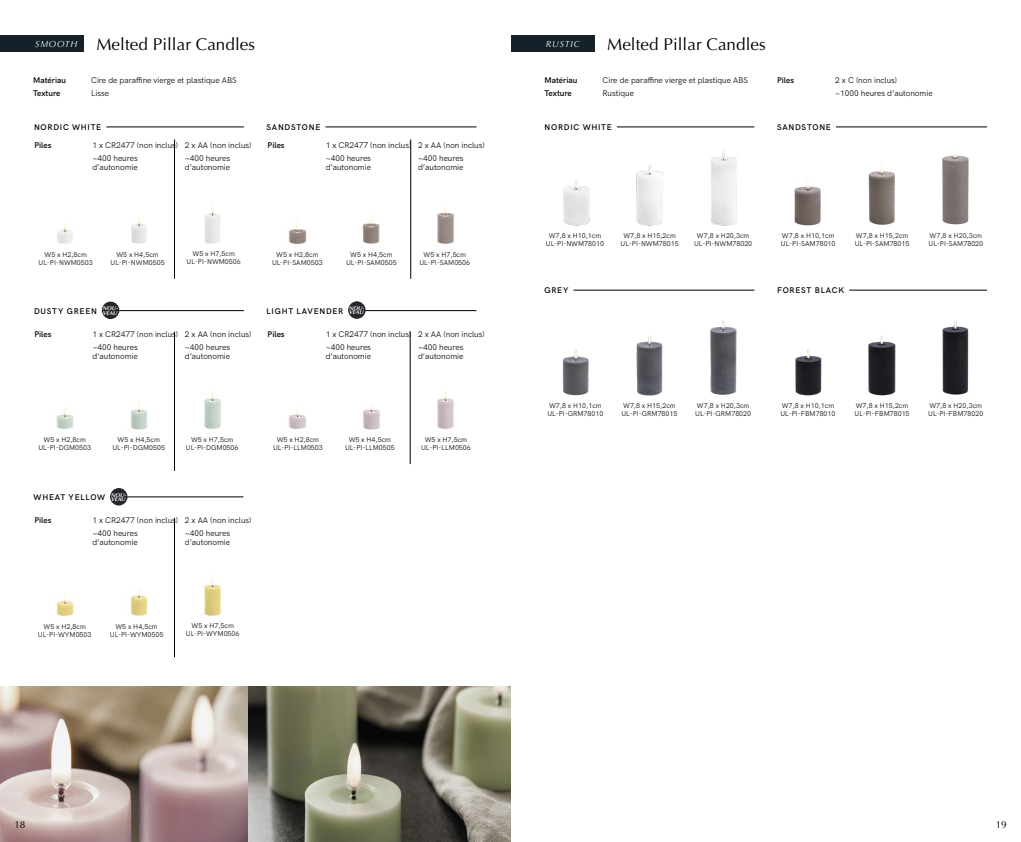
<style>
.page{position:relative;width:1021px;height:842px;background:#fff}
.page>*{position:absolute;margin:0;border:0;box-sizing:border-box;transform-origin:0 0}
.t1{font:17px "Optima";letter-spacing:.005em;color:#000}
.t2{font:10px "Optima";color:#000}
.t3{font:italic 8.8px "Optima";letter-spacing:.09em;color:#fff}
.t4{font:8.2px/13px "HK Grotesk";color:#000}
.t5{font:600 8.2px "HK Grotesk";letter-spacing:.085em;color:#000}
.t6{font:600 8.2px "HK Grotesk";letter-spacing:-.005em;color:#000}
.t7{font:600 8.2px "HK Grotesk";color:#000}
.t8{font:7px/8px "HK Grotesk";color:#000;text-align:center}
.t9{font:italic 700 5.6px/4.5px "Optima";letter-spacing:.005em;color:#fff}
</style>
<div class="page">
<img style="left:794px;top:181px;width:27px;height:45px">
<img style="left:795px;top:349px;width:27px;height:47px">
<img style="left:563px;top:180px;width:27px;height:46px">
<img style="left:562px;top:350px;width:27px;height:46px">
<img style="left:868px;top:165px;width:28px;height:60px">
<img style="left:868px;top:335px;width:28px;height:61px">
<img style="left:636px;top:165px;width:27px;height:61px">
<img style="left:636px;top:335px;width:27px;height:61px">
<img style="left:942px;top:150px;width:27px;height:75px">
<img style="left:942px;top:321px;width:27px;height:74px">
<img style="left:711px;top:151px;width:26px;height:75px">
<img style="left:710px;top:320px;width:27px;height:75px">
<img style="left:0;top:686px;width:511px;height:156px">
<hr style="left:174px;top:139px;width:1px;height:140px;background:#000">
<hr style="left:410px;top:332px;width:1px;height:132px;background:#000">
<hr style="left:174px;top:332px;width:1px;height:139px;background:#000">
<hr style="left:174px;top:518px;width:1px;height:139px;background:#000">
<hr style="left:410px;top:139px;width:1px;height:140px;background:#000">
<div style="left:0;top:35px;width:84px;height:16px;background:#142129"></div>
<div style="left:510px;top:35px;width:84px;height:16px;background:#142129"></div>
<hr style="left:34px;top:127px;width:210px;height:1px;background:#000">
<div style="left:34px;top:124px;width:72px;height:5px;background:#fff"></div>
<hr style="left:544px;top:127px;width:210px;height:1px;background:#000">
<div style="left:544px;top:124px;width:73px;height:5px;background:#fff"></div>
<hr style="left:544px;top:290px;width:210px;height:1px;background:#000">
<div style="left:544px;top:287px;width:29px;height:5px;background:#fff"></div>
<hr style="left:34px;top:310px;width:210px;height:1px;background:#000">
<div style="left:34px;top:308px;width:68px;height:5px;background:#fff"></div>
<hr style="left:266px;top:310px;width:210px;height:1px;background:#000">
<div style="left:266px;top:308px;width:82px;height:5px;background:#fff"></div>
<hr style="left:34px;top:497px;width:209px;height:1px;background:#000">
<div style="left:34px;top:494px;width:76px;height:5px;background:#fff"></div>
<hr style="left:266px;top:127px;width:210px;height:1px;background:#000">
<div style="left:266px;top:124px;width:59px;height:5px;background:#fff"></div>
<hr style="left:777px;top:127px;width:209px;height:1px;background:#000">
<div style="left:777px;top:124px;width:59px;height:5px;background:#fff"></div>
<hr style="left:777px;top:290px;width:209px;height:1px;background:#000">
<div style="left:777px;top:287px;width:72px;height:5px;background:#fff"></div>
<img style="left:204px;top:205px;width:16px;height:39px">
<img style="left:204px;top:391px;width:17px;height:38px">
<img style="left:204px;top:577px;width:18px;height:40px">
<img style="left:437px;top:205px;width:18px;height:39px">
<img style="left:437px;top:391px;width:17px;height:38px">
<img style="left:131px;top:216px;width:16px;height:28px">
<img style="left:131px;top:402px;width:17px;height:28px">
<img style="left:130px;top:588px;width:18px;height:28px">
<img style="left:362px;top:216px;width:18px;height:28px">
<img style="left:363px;top:402px;width:17px;height:28px">
<img style="left:57px;top:222px;width:16px;height:22px">
<img style="left:56px;top:408px;width:18px;height:21px">
<img style="left:56px;top:595px;width:18px;height:22px">
<img style="left:288px;top:222px;width:19px;height:22px">
<img style="left:289px;top:407px;width:17px;height:22px">
<div style="left:102px;top:302px;width:17px;height:17px;background:#26272b;border-radius:50%"></div>
<div style="left:348px;top:301px;width:17px;height:18px;background:#26272b;border-radius:50%"></div>
<div style="left:110px;top:488px;width:17px;height:17px;background:#26272b;border-radius:50%"></div>
<p class="t3" style="left:35px;top:39px;width:44px">SMOOTH</p>
<p class="t3" style="left:546px;top:39px;width:35px">RUSTIC</p>
<h1 class="t1" style="left:607px;top:34px;width:160px">Melted Pillar Candles</h1>
<h1 class="t1" style="left:96px;top:34px;width:160px">Melted Pillar Candles</h1>
<p class="t6" style="left:33px;top:73px;width:34px">Matériau</p>
<p class="t4" style="left:91px;top:72px;width:147px">Cire de paraffine vierge et plastique ABS</p>
<p class="t7" style="left:33px;top:86px;width:29px">Texture</p>
<p class="t4" style="left:91px;top:85px;width:20px">Lisse</p>
<p class="t6" style="left:544px;top:73px;width:34px">Matériau</p>
<p class="t4" style="left:602px;top:72px;width:147px">Cire de paraffine vierge et plastique ABS</p>
<p class="t7" style="left:544px;top:86px;width:29px">Texture</p>
<p class="t4" style="left:602px;top:85px;width:33px">Rustique</p>
<p class="t5" style="left:777px;top:73px;width:19px">Piles</p>
<p class="t4" style="left:835px;top:72px;width:99px">2 x C (non inclus)<br>~1000 heures d’autonomie</p>
<p class="t5" style="left:34px;top:121px;width:69px">NORDIC WHITE</p>
<p class="t5" style="left:544px;top:121px;width:69px">NORDIC WHITE</p>
<p class="t5" style="left:266px;top:121px;width:55px">SANDSTONE</p>
<p class="t5" style="left:777px;top:121px;width:55px">SANDSTONE</p>
<p class="t5" style="left:34px;top:139px;width:19px">Piles</p>
<p class="t4" style="left:92px;top:138px;width:161px">1 x CR2477 (non inclus) 2 x AA (non inclus) ~400 heures</p>
<p class="t4" style="left:185px;top:151px;width:47px">~400 heures</p>
<p class="t5" style="left:268px;top:139px;width:19px">Piles</p>
<p class="t4" style="left:326px;top:138px;width:161px">1 x CR2477 (non inclus) 2 x AA (non inclus) ~400 heures</p>
<p class="t4" style="left:418px;top:151px;width:47px">~400 heures</p>
<p class="t4" style="left:92px;top:160px;width:47px">d’autonomie</p>
<p class="t4" style="left:185px;top:160px;width:47px">d’autonomie</p>
<p class="t4" style="left:326px;top:160px;width:47px">d’autonomie</p>
<p class="t4" style="left:418px;top:160px;width:47px">d’autonomie</p>
<p class="t8" style="left:39px;top:249px;width:56px">W5 x H2,8cm<br>UL-PI-NWM0503</p>
<p class="t8" style="left:111px;top:249px;width:56px">W5 x H4,5cm<br>UL-PI-NWM0505</p>
<p class="t8" style="left:187px;top:249px;width:56px">W5 x H7,5cm<br>UL-PI-NWM0506</p>
<p class="t8" style="left:272px;top:249px;width:52px">W5 x H2,8cm<br>UL-PI-SAM0503</p>
<p class="t8" style="left:346px;top:249px;width:52px">W5 x H4,5cm<br>UL-PI-SAM0505</p>
<p class="t8" style="left:419px;top:249px;width:52px">W5 x H7,5cm<br>UL-PI-SAM0506</p>
<p class="t9" style="left:103px;top:306px;width:17px">NOU-<br>VEAU</p>
<p class="t9" style="left:349px;top:306px;width:17px">NOU-<br>VEAU</p>
<p class="t5" style="left:34px;top:304px;width:64px">DUSTY GREEN</p>
<p class="t5" style="left:266px;top:304px;width:78px">LIGHT LAVENDER</p>
<p class="t5" style="left:34px;top:328px;width:19px">Piles</p>
<p class="t4" style="left:92px;top:327px;width:161px">1 x CR2477 (non inclus) 2 x AA (non inclus) ~400 heures</p>
<p class="t4" style="left:185px;top:340px;width:47px">~400 heures</p>
<p class="t5" style="left:268px;top:328px;width:19px">Piles</p>
<p class="t4" style="left:326px;top:327px;width:161px">1 x CR2477 (non inclus) 2 x AA (non inclus) ~400 heures</p>
<p class="t4" style="left:418px;top:340px;width:47px">~400 heures</p>
<p class="t4" style="left:92px;top:349px;width:47px">d’autonomie</p>
<p class="t4" style="left:185px;top:349px;width:47px">d’autonomie</p>
<p class="t4" style="left:326px;top:349px;width:47px">d’autonomie</p>
<p class="t4" style="left:418px;top:349px;width:47px">d’autonomie</p>
<p class="t8" style="left:38px;top:435px;width:54px">W5 x H2,8cm<br>UL-PI-DGM0503</p>
<p class="t8" style="left:112px;top:435px;width:54px">W5 x H4,5cm<br>UL-PI-DGM0505</p>
<p class="t9" style="left:111px;top:492px;width:17px">NOU-<br>VEAU</p>
<p class="t5" style="left:34px;top:491px;width:73px">WHEAT YELLOW</p>
<p class="t8" style="left:186px;top:435px;width:54px">W5 x H7,5cm<br>UL-PI-DGM0506</p>
<p class="t5" style="left:34px;top:514px;width:19px">Piles</p>
<p class="t4" style="left:92px;top:513px;width:161px">1 x CR2477 (non inclus) 2 x AA (non inclus) ~400 heures</p>
<p class="t4" style="left:185px;top:526px;width:47px">~400 heures</p>
<p class="t4" style="left:92px;top:535px;width:47px">d’autonomie</p>
<p class="t4" style="left:185px;top:535px;width:47px">d’autonomie</p>
<p class="t8" style="left:273px;top:435px;width:51px">W5 x H2,8cm<br>UL-PI-LLM0503</p>
<p class="t8" style="left:345px;top:435px;width:51px">W5 x H4,5cm<br>UL-PI-LLM0505</p>
<p class="t8" style="left:421px;top:435px;width:51px">W5 x H7,5cm<br>UL-PI-LLM0506</p>
<p class="t8" style="left:38px;top:621px;width:55px">W5 x H2,8cm<br>UL-PI-WYM0503</p>
<p class="t8" style="left:110px;top:622px;width:55px">W5 x H4,5cm<br>UL-PI-WYM0505</p>
<p class="t8" style="left:186px;top:621px;width:55px">W5 x H7,5cm<br>UL-PI-WYM0506</p>
<p class="t8" style="left:546px;top:231px;width:60px">W7,8 x H10,1cm<br>UL-PI-NWM78010</p>
<p class="t5" style="left:544px;top:284px;width:25px">GREY</p>
<p class="t8" style="left:620px;top:231px;width:60px">W7,8 x H15,2cm<br>UL-PI-NWM78015</p>
<p class="t8" style="left:694px;top:231px;width:60px">W7,8 x H20,3cm<br>UL-PI-NWM78020</p>
<p class="t8" style="left:781px;top:231px;width:56px;text-align:left">W7,8 x H10,1cm<br>UL-PI-SAM78010</p>
<p class="t8" style="left:854px;top:231px;width:56px;text-align:left">W7,8 x H15,2cm<br>UL-PI-SAM78015</p>
<p class="t5" style="left:777px;top:284px;width:69px">FOREST BLACK</p>
<p class="t8" style="left:928px;top:231px;width:56px;text-align:left">W7,8 x H20,3cm<br>UL-PI-SAM78020</p>
<p class="t8" style="left:547px;top:401px;width:57px;text-align:left">W7,8 x H10,1cm<br>UL-PI-GRM78010</p>
<p class="t8" style="left:621px;top:401px;width:57px;text-align:left">W7,8 x H15,2cm<br>UL-PI-GRM78015</p>
<p class="t8" style="left:695px;top:401px;width:57px;text-align:left">W7,8 x H20,3cm<br>UL-PI-GRM78020</p>
<p class="t8" style="left:780px;top:401px;width:57px;text-align:left">W7,8 x H10,1cm<br>UL-PI-FBM78010</p>
<p class="t8" style="left:854px;top:401px;width:57px;text-align:left">W7,8 x H15,2cm<br>UL-PI-FBM78015</p>
<p class="t8" style="left:928px;top:401px;width:57px;text-align:left">W7,8 x H20,3cm<br>UL-PI-FBM78020</p>
<h2 class="t2" style="left:14px;top:819px;width:13px">18</h2>
<h2 class="t2" style="left:995px;top:819px;width:13px">19</h2>
</div>
